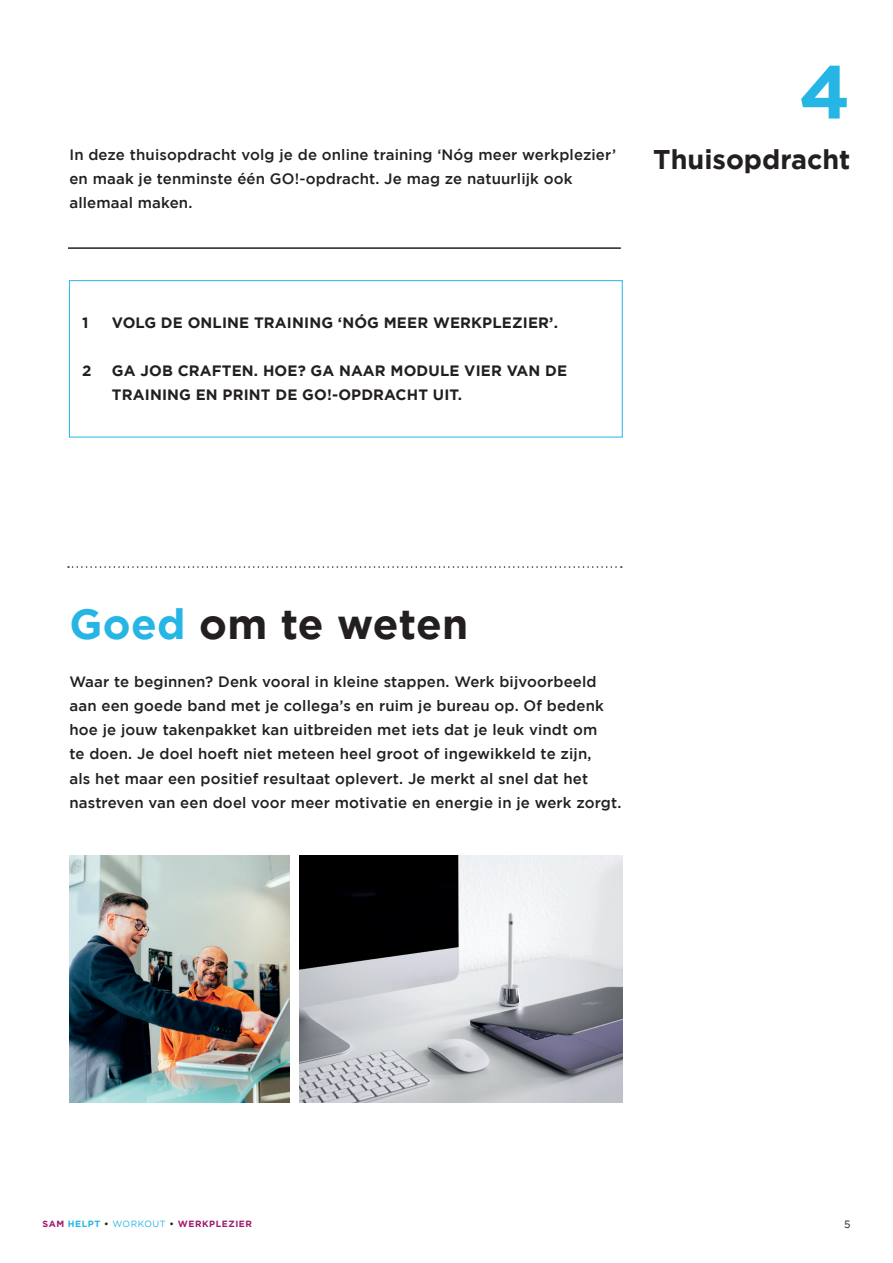
<style>
.page{position:relative;width:893px;height:1263px;background:#fff}
.page>*{position:absolute;margin:0;border:0;box-sizing:border-box;transform-origin:0 0}
.t1{font:700 75px "Gotham";color:#26b6e6}
.t2{font:700 42px "Gotham";letter-spacing:.01em;color:#231f20}
.t3{font:700 27px "Gotham";color:#231f20}
.t4{font:500 15px/24px "Gotham";letter-spacing:.01em;color:#231f20}
.t5{font:700 15px/24px "Gotham";letter-spacing:.01em;color:#231f20}
.t6{font:10.5px "Gotham";color:#231f20}
.t7{font:700 9px "Gotham";letter-spacing:.06em;color:#9f1a6d}
.s1{color:#26b6e6}
.s2{color:#231f20}
.s3{font-weight:400;color:#26b6e6}
</style>
<div class="page">
<div style="left:69px;top:280px;width:554px;height:158px;border:1px solid #26b6e6"></div>
<hr style="left:68px;top:247px;width:553px;height:2px;background:#231f20">
<img style="left:299px;top:855px;width:323px;height:248px">
<img style="left:69px;top:855px;width:220px;height:248px">
<svg style="left:68px;top:566px;width:554px;height:2px"></svg>
<p class="t4" style="left:69px;top:142px;width:548px">In deze thuisopdracht volg je de online training ‘Nóg meer werkplezier’ en maak je tenminste één GO!-opdracht. Je mag ze natuurlijk ook allemaal maken.</p>
<h1 class="t1" style="left:799px;top:49px;width:53px">4</h1>
<h3 class="t3" style="left:653px;top:143px;width:199px">Thuisopdracht</h3>
<p class="t5" style="left:82px;top:310px;width:8px">1</p>
<p class="t5" style="left:112px;top:310px;width:448px">VOLG DE ONLINE TRAINING ‘NÓG MEER WERKPLEZIER’.</p>
<p class="t5" style="left:82px;top:358px;width:11px">2</p>
<p class="t5" style="left:112px;top:358px;width:457px">GA JOB CRAFTEN. HOE? GA NAAR MODULE VIER VAN DE<br>TRAINING EN PRINT DE GO!-OPDRACHT UIT.</p>
<h2 class="t2" style="left:69px;top:600px;width:400px"><span class="s1">Goed</span> om te weten</h2>
<p class="t4" style="left:69px;top:670px;width:553px">Waar te beginnen? Denk vooral in kleine stappen. Werk bijvoorbeeld aan een goede band met je collega’s en ruim je bureau op. Of bedenk hoe je jouw takenpakket kan uitbreiden met iets dat je leuk vindt om<br>te doen. Je doel hoeft niet meteen heel groot of ingewikkeld te zijn,<br>als het maar een positief resultaat oplevert. Je merkt al snel dat het nastreven van een doel voor meer motivatie en energie in je werk zorgt.</p>
<p class="t7" style="left:43px;top:1218px;width:211px">SAM <span class="s1">HELPT</span> <span class="s2">•</span> <span class="s3">WORKOUT</span> <span class="s2">•</span> WERKPLEZIER</p>
<p class="t6" style="left:844px;top:1218px;width:8px">5</p>
</div>
